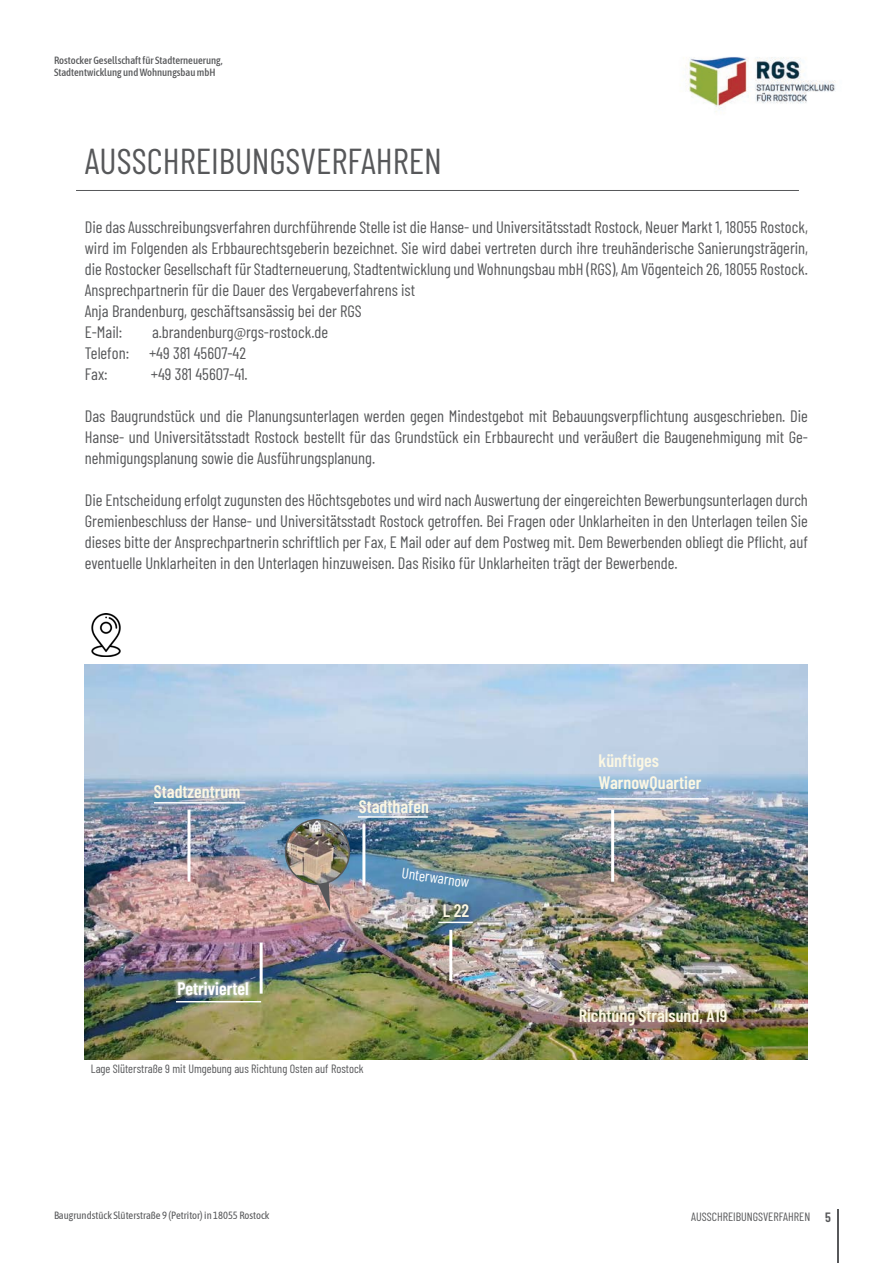
<style>
.page{position:relative;width:893px;height:1263px;background:#fff}
.page>*{position:absolute;margin:0;border:0;box-sizing:border-box;transform-origin:0 0}
.t1{font:36px "Barlow Condensed";color:#57585a}
.t2{font:600 18px "Barlow Condensed";color:#fbf7e3}
.t3{font:600 18px "Barlow Condensed";color:#fff}
.t4{font:16.5px/21px "Barlow Condensed";color:#57585a;text-align:justify}
.t5{font:15px "Barlow Condensed";color:#fff}
.t6{font:600 13.5px "Barlow Condensed";color:#57585a}
.t7{font:12px "Barlow Condensed";color:#57585a}
.t8{font:500 10.5px/12.6px "Asap Condensed";color:#57585a}
.t9{font:10.5px "Asap Condensed";color:#57585a}
</style>
<div class="page">
<hr style="left:837px;top:1209px;width:2px;height:54px;background:#57585a">
<img style="left:683px;top:57px;width:153px;height:55px">
<hr style="left:76px;top:190px;width:723px;height:1px;background:#57585a">
<img style="left:85px;top:665px;width:722px;height:394px">
<img style="left:174px;top:978px;width:78px;height:21px">
<div style="left:439px;top:900px;width:34px;height:21px;background:#231f20;opacity:.75"></div>
<hr style="left:187px;top:809px;width:3px;height:73px;background:#fff">
<hr style="left:154px;top:802px;width:91px;height:1px;background:#fff">
<hr style="left:260px;top:942px;width:3px;height:51px;background:#fff">
<hr style="left:176px;top:1001px;width:85px;height:1px;background:#fff">
<hr style="left:449px;top:930px;width:3px;height:51px;background:#fff">
<hr style="left:438px;top:922px;width:35px;height:1px;background:#fff">
<hr style="left:611px;top:809px;width:3px;height:73px;background:#fff">
<hr style="left:597px;top:798px;width:112px;height:2px;background:#fff">
<hr style="left:362px;top:824px;width:3px;height:61px;background:#fff">
<hr style="left:358px;top:816px;width:70px;height:2px;background:#fff">
<svg style="left:311px;top:883px;width:19px;height:29px"></svg>
<img style="left:286px;top:820px;width:63px;height:64px;border-radius:32px">
<div style="left:285px;top:819px;width:65px;height:66px;border:2px solid #57585a;border-radius:50%"></div>
<img style="left:91px;top:614px;width:30px;height:42px">
<p class="t8" style="left:54px;top:53px;width:170px">Rostocker Gesellschaft für Stadterneuerung,<br>Stadtentwicklung und Wohnungsbau mbH</p>
<p class="t1" style="left:85px;top:135px;width:359px">AUSSCHREIBUNGSVERFAHREN</p>
<p class="t4" style="left:85px;top:216px;width:725px">Die das Ausschreibungsverfahren durchführende Stelle ist die Hanse- und Universitätsstadt Rostock, Neuer Markt 1, 18055 Rostock, wird im Folgenden als Erbbaurechtsgeberin bezeichnet. Sie wird dabei vertreten durch ihre treuhänderische Sanierungsträgerin, die Rostocker Gesellschaft für Stadterneuerung, Stadtentwicklung und Wohnungsbau mbH (RGS), Am Vögenteich 26, 18055 Rostock.<br>Ansprechpartnerin für die Dauer des Vergabeverfahrens ist</p>
<p class="t4" style="left:85px;top:300px;width:278px">Anja Brandenburg, geschäftsansässig bei der RGS</p>
<p class="t4" style="left:85px;top:321px;width:39px">E-Mail:</p>
<p class="t4" style="left:152px;top:321px;width:178px">a.brandenburg@rgs-rostock.de</p>
<p class="t4" style="left:85px;top:342px;width:163px">Telefon: +49 381 45607-42</p>
<p class="t4" style="left:85px;top:363px;width:24px">Fax:</p>
<p class="t4" style="left:151px;top:363px;width:99px">+49 381 45607-41.</p>
<p class="t4" style="left:85px;top:405px;width:725px">Das Baugrundstück und die Planungsunterlagen werden gegen Mindestgebot mit Bebauungsverpflichtung ausgeschrieben. Die Hanse- und Universitätsstadt Rostock bestellt für das Grundstück ein Erbbaurecht und veräußert die Baugenehmigung mit Ge&shy;nehmigungsplanung sowie die Ausführungsplanung.</p>
<p class="t4" style="left:85px;top:489px;width:725px">Die Entscheidung erfolgt zugunsten des Höchtsgebotes und wird nach Auswertung der eingereichten Bewerbungsunterlagen durch Gremienbeschluss der Hanse- und Universitätsstadt Rostock getroffen. Bei Fragen oder Unklarheiten in den Unterlagen teilen Sie dieses bitte der Ansprechpartnerin schriftlich per Fax, E Mail oder auf dem Postweg mit. Dem Bewerbenden obliegt die Pflicht, auf eventuelle Unklarheiten in den Unterlagen hinzuweisen. Das Risiko für Unklarheiten trägt der Bewerbende.</p>
<p class="t2" style="left:154px;top:779px;width:88px">Stadtzentrum</p>
<p class="t3" style="left:177px;top:976px;width:73px">Petriviertel</p>
<p class="t2" style="left:359px;top:793px;width:72px">Stadthafen</p>
<p class="t5" style="left:403px;top:862px;width:69px;rotate:8deg">Unterwarnow</p>
<p class="t2" style="left:443px;top:898px;width:28px">L 22</p>
<p class="t7" style="left:91px;top:1060px;width:274px">Lage Slüterstraße 9 mit Umgebung aus Richtung Osten auf Rostock</p>
<p class="t9" style="left:54px;top:1208px;width:217px">Baugrundstück Slüterstraße 9 (Petritor) in 18055 Rostock</p>
<p class="t2" style="left:599px;top:748px;width:62px">künftiges</p>
<p class="t2" style="left:599px;top:769px;width:104px">WarnowQuartier</p>
<p class="t2" style="left:579px;top:1002px;width:150px">Richtung Stralsund, A19</p>
<p class="t7" style="left:691px;top:1208px;width:121px">AUSSCHREIBUNGSVERFAHREN</p>
<p class="t6" style="left:825px;top:1208px;width:7px">5</p>
</div>
